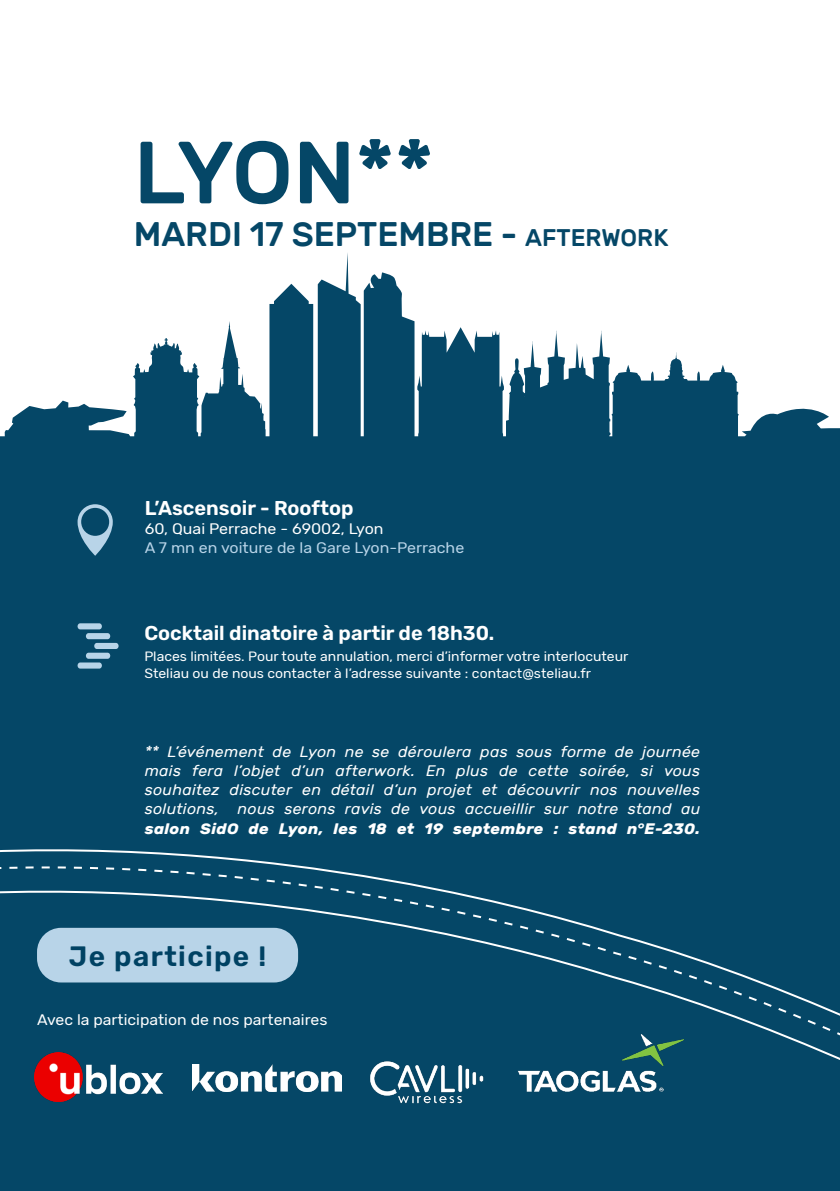
<style>
.page{position:relative;width:840px;height:1191px;background:#fff}
.page>*{position:absolute;margin:0;border:0;box-sizing:border-box;transform-origin:0 0}
.t1{font:500 88px "Rubik";color:#054767}
.t2{font:500 34px "Rubik";color:#054767}
.t3{font:600 28px "Rubik";letter-spacing:.05em;color:#004263}
.t4{font:600 20px "Rubik";color:#fff}
.t5{font:italic 15.2px/19.2px "Rubik";letter-spacing:.015em;color:#fff;text-align:justify;scale:1.05 1}
.t6{font:15.2px "Rubik";color:#fff;scale:1.04 1}
.t7{font:15.2px "Rubik";color:#b8d4e8;scale:1.05 1}
.t8{font:15.2px "Rubik";color:#fff;scale:1.05 1}
.t9{font:13.4px "Rubik";color:#fff;scale:1.04 1}
.s1{font-size:24px}
.s2{font-weight:700}
</style>
<div class="page">
<div style="left:0;top:465px;width:839px;height:726px;background:#054767"></div>
<svg style="left:0;top:253px;width:839px;height:212px"></svg>
<div style="left:77px;top:623px;width:25px;height:6px;background:#b8d4e8;border-radius:3px"></div>
<div style="left:86px;top:633px;width:24px;height:6px;background:#b8d4e8;border-radius:3px"></div>
<div style="left:94px;top:643px;width:24px;height:6px;background:#b8d4e8;border-radius:3px"></div>
<div style="left:86px;top:652px;width:24px;height:7px;background:#b8d4e8;border-radius:3px"></div>
<div style="left:77px;top:662px;width:25px;height:6px;background:#b8d4e8;border-radius:3px"></div>
<svg style="left:77px;top:504px;width:36px;height:52px"></svg>
<svg style="left:0;top:849px;width:839px;height:255px"></svg>
<img style="left:465px;top:1018px;width:243px;height:86px">
<p class="t1" style="left:134px;top:123px;width:301px">LYON**</p>
<p class="t2" style="left:134px;top:215px;width:536px">MARDI 17 SEPTEMBRE - <span class="s1">AFTERWORK</span></p>
<p class="t4" style="left:145px;top:496px;width:210px">L’Ascensoir - Rooftop</p>
<p class="t8" style="left:145px;top:520px;width:229px">60, Quai Perrache - 69002, Lyon</p>
<p class="t7" style="left:145px;top:539px;width:306px">A 7 mn en voiture de la Gare Lyon-Perrache</p>
<p class="t4" style="left:144px;top:621px;width:351px">Cocktail dinatoire à partir de 18h30.</p>
<p class="t9" style="left:144px;top:649px;width:466px">Places limitées. Pour toute annulation, merci d’informer votre interlocuteur</p>
<p class="t9" style="left:144px;top:665px;width:431px">Steliau ou de nous contacter à l’adresse suivante : contact@steliau.fr</p>
<p class="t5" style="left:145px;top:742px;width:530px">** L’événement de Lyon ne se déroulera pas sous forme de journée mais fera l’objet d’un afterwork. En plus de cette soirée, si vous souhaitez discuter en détail d’un projet et découvrir nos nouvelles solutions, nous serons ravis de vous accueillir sur notre stand au <span class="s2">salon SidO de Lyon, les 18 et 19 septembre : stand n°E-230.</span></p>
<p class="t3" style="left:69px;top:940px;width:199px">Je participe !</p>
<p class="t6" style="left:37px;top:1011px;width:280px">Avec la participation de nos partenaires</p>
</div>
